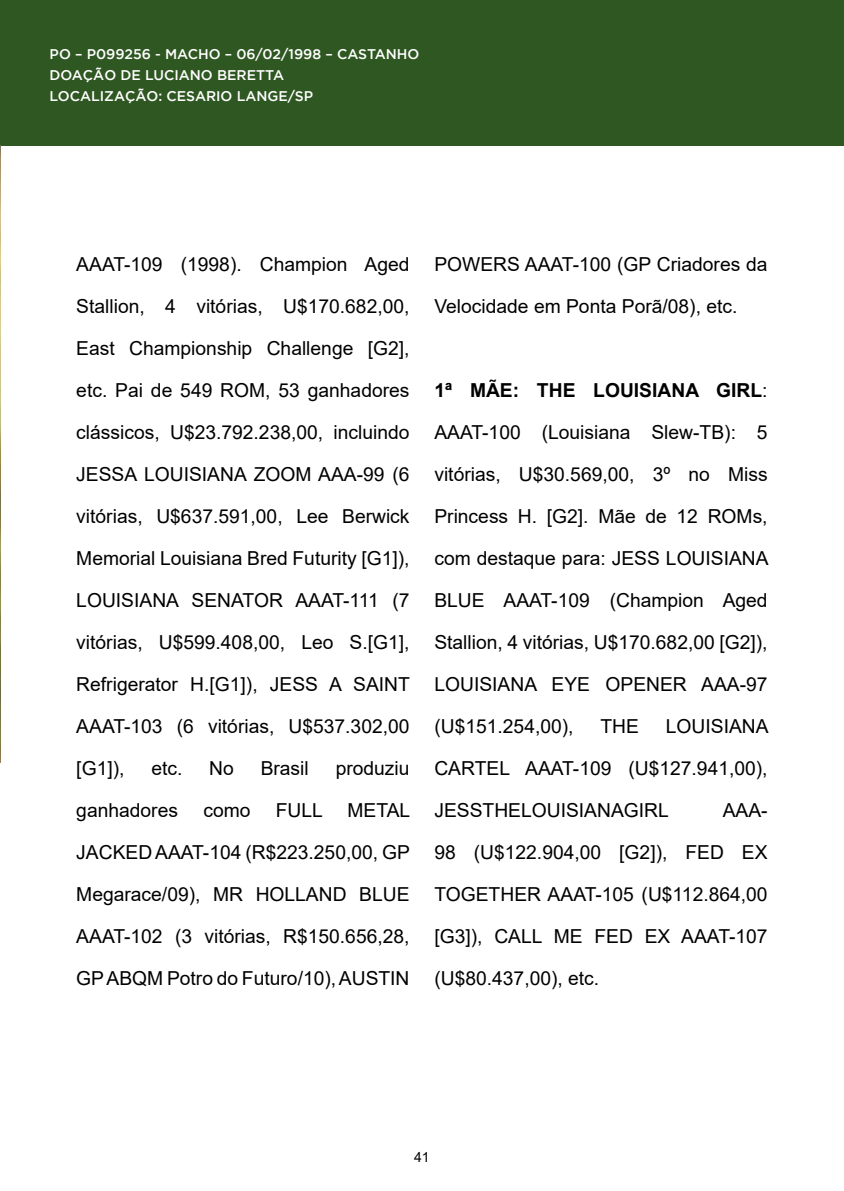
<style>
.page{position:relative;width:844px;height:1191px;background:#fff}
.page>*{position:absolute;margin:0;border:0;box-sizing:border-box;transform-origin:0 0}
.t1{font:19.25px/42px "Arial";color:#000;text-align:justify}
.t2{font:500 14px/21px "Gotham";color:#fff}
.t3{font:14px "Arial";color:#000}
.s1{font-weight:700}
</style>
<div class="page">
<div style="left:0;top:0;width:843px;height:146px;background:#2f5722"></div>
<img style="left:0;top:146px;width:1px;height:616px">
<p class="t2" style="left:50px;top:44px;width:371px">PO – P099256 - MACHO – 06/02/1998 – CASTANHO<br>DOAÇÃO DE LUCIANO BERETTA<br>LOCALIZAÇÃO: CESARIO LANGE/SP</p>
<p class="t1" style="left:76px;top:243px;width:335px">AAAT-109 (1998). Champion Aged Stallion, 4 vitórias, U$170.682,00, East Championship Challenge [G2], etc. Pai de 549 ROM, 53 ganhadores clássicos, U$23.792.238,00, incluindo JESSA LOUISIANA ZOOM AAA-99 (6 vitórias, U$637.591,00, Lee Berwick Memorial Louisiana Bred Futurity [G1]), LOUISIANA SENATOR AAAT-111 (7 vitórias, U$599.408,00, Leo S.[G1], Refrigerator H.[G1]), JESS A SAINT AAAT-103 (6 vitórias, U$537.302,00 [G1]),</p>
<p class="t1" style="left:151px;top:747px;width:33px">etc.</p>
<p class="t1" style="left:209px;top:747px;width:26px">No</p>
<p class="t1" style="left:260px;top:747px;width:50px">Brasil</p>
<p class="t1" style="left:335px;top:747px;width:75px">produziu</p>
<p class="t1" style="left:76px;top:789px;width:103px">ganhadores</p>
<p class="t1" style="left:203px;top:789px;width:49px">como</p>
<p class="t1" style="left:276px;top:789px;width:49px">FULL</p>
<p class="t1" style="left:76px;top:789px;width:335px;text-indent:271px">METAL JACKED AAAT-104 (R$223.250,00, GP Megarace/09), MR HOLLAND BLUE AAAT-102 (3 vitórias, R$150.656,28, GP ABQM Potro do Futuro/10), AUSTIN</p>
<p class="t1" style="left:434px;top:243px;width:334px">POWERS AAAT-100 (GP Criadores da<br>Velocidade em Ponta Porã/08), etc.</p>
<p class="t1" style="left:434px;top:369px;width:336px"><span class="s1">1ª MÃE: THE LOUISIANA GIRL</span>:<br>AAAT-100 (Louisiana Slew-TB): 5 vitórias, U$30.569,00, 3º no Miss Princess H. [G2]. Mãe de 12 ROMs, com destaque para: JESS LOUISIANA BLUE AAAT-109 (Champion Aged Stallion, 4 vitórias, U$170.682,00 [G2]), LOUISIANA EYE OPENER AAA-97 (U$151.254,00),</p>
<p class="t1" style="left:434px;top:705px;width:336px;text-indent:231px">LOUISIANA CARTEL AAAT-109 (U$127.941,00), JESSTHELOUISIANAGIRL</p>
<p class="t1" style="left:600px;top:705px;width:40px">THE</p>
<p class="t1" style="left:434px;top:789px;width:335px;text-indent:288px">AAA-98 (U$122.904,00 [G2]), FED EX TOGETHER AAAT-105 (U$112.864,00 [G3]), CALL ME FED EX AAAT-107 (U$80.437,00), etc.</p>
<p class="t3" style="left:414px;top:1147px;width:17px">41</p>
</div>
